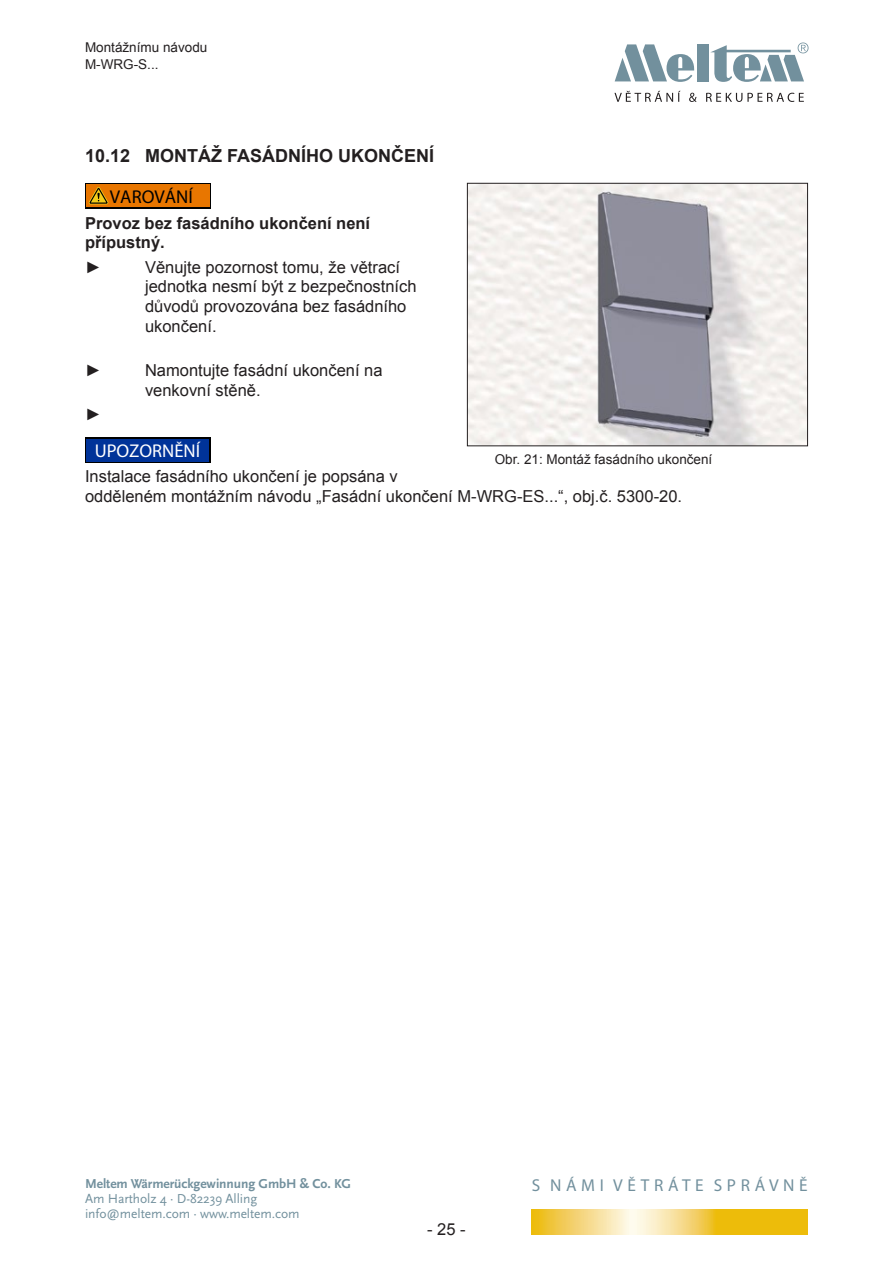
<style>
.page{position:relative;width:893px;height:1263px;background:#fff}
.page>*{position:absolute;margin:0;border:0;box-sizing:border-box;transform-origin:0 0}
.t1{font:18.6px "Myriad Pro";color:#fff}
.t2{font:18.6px "Myriad Pro";color:#000}
.t3{font:700 18px "Arial";color:#231f20}
.t4{font:17.25px "Myriad Pro";letter-spacing:.27em;color:#72909d}
.t5{font:16.5px/19.8px "Arial";color:#231f20}
.t6{font:700 16.5px/19.8px "Arial";color:#231f20}
.t7{font:13.5px/16.2px "Arial";color:#231f20}
.t8{font:13.5px/15px "Scala Sans Pro";letter-spacing:-.005em;color:#72909d}
.t9{font:700 13.5px "Scala Sans Pro";letter-spacing:-.005em;color:#72909d}
</style>
<div class="page">
<svg style="left:531px;top:1209px;width:277px;height:25px;background:#f2d05e"></svg>
<svg style="left:615px;top:44px;width:80px;height:38px"></svg>
<div style="left:697px;top:44px;width:12px;height:37px;background:#72909d"></div>
<svg style="left:710px;top:43px;width:98px;height:39px"></svg>
<svg style="left:614px;top:91px;width:190px;height:11px"></svg>
<svg style="left:85px;top:183px;width:126px;height:26px"></svg>
<div style="left:86px;top:185px;width:123px;height:22px;background:#e87600"></div>
<svg style="left:89px;top:187px;width:19px;height:17px"></svg>
<svg style="left:85px;top:437px;width:126px;height:26px"></svg>
<div style="left:86px;top:439px;width:123px;height:22px;background:#039"></div>
<img style="left:469px;top:185px;width:337px;height:259px">
<div style="left:467px;top:183px;width:341px;height:263px;border:1px solid #231f20"></div>
<p class="t7" style="left:85px;top:40px;width:124px">Montážnímu návodu<br>M-WRG-S...</p>
<p class="t3" style="left:85px;top:144px;width:350px">10.12 MONTÁŽ FASÁDNÍHO UKONČENÍ</p>
<p class="t2" style="left:110px;top:185px;width:84px">VAROVÁNÍ</p>
<p class="t6" style="left:85px;top:213px;width:287px">Provoz bez fasádního ukončení není přípustný.</p>
<p class="t5" style="left:85px;top:257px;width:18px">►</p>
<p class="t5" style="left:145px;top:257px;width:273px">Věnujte pozornost tomu, že větrací jednotka nesmí být z bezpečnostních důvodů provozována bez fasádního ukončení.</p>
<p class="t5" style="left:85px;top:361px;width:18px">►</p>
<p class="t5" style="left:145px;top:361px;width:239px">Namontujte fasádní ukončení na venkovní stěně.</p>
<p class="t5" style="left:85px;top:405px;width:18px">►</p>
<p class="t1" style="left:95px;top:439px;width:107px">UPOZORNĚNÍ</p>
<p class="t5" style="left:85px;top:467px;width:599px">Instalace fasádního ukončení je popsána v<br>odděleném montážním návodu „Fasádní ukončení M-WRG-ES...“, obj.č. 5300-20.</p>
<p class="t7" style="left:495px;top:451px;width:219px">Obr. 21: Montáž fasádního ukončení</p>
<p class="t9" style="left:85px;top:1176px;width:267px">Meltem Wärmerückgewinnung GmbH &amp; Co. KG</p>
<p class="t8" style="left:85px;top:1191px;width:216px">Am Hartholz 4 · D-82239 Alling info@meltem.com · www.meltem.com</p>
<p class="t5" style="left:427px;top:1219px;width:40px">- 25 -</p>
<p class="t4" style="left:532px;top:1174px;width:278px">S NÁMI VĚTRÁTE SPRÁVNĚ</p>
</div>
